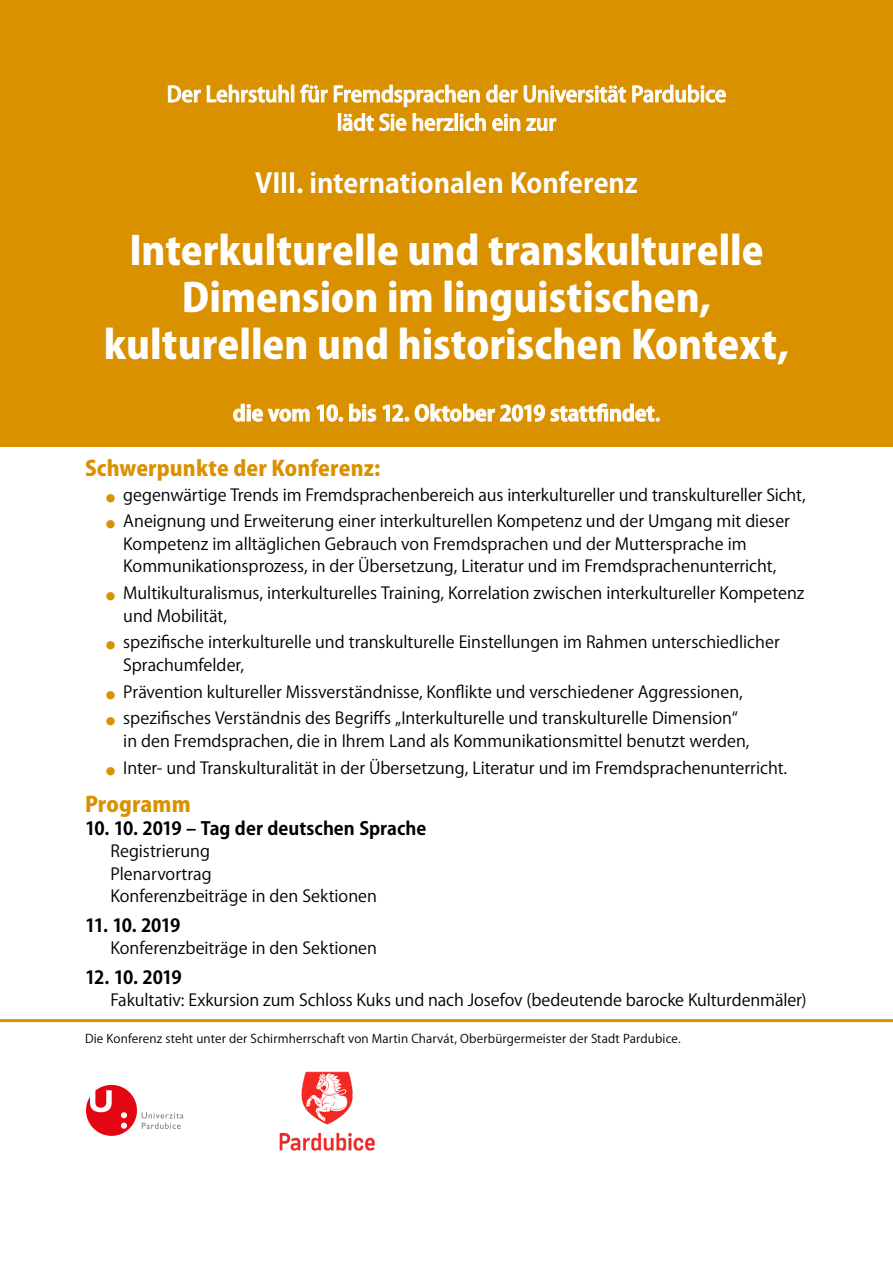
<style>
.page{position:relative;width:893px;height:1263px;background:#fff}
.page>*{position:absolute;margin:0;border:0;box-sizing:border-box;transform-origin:0 0}
.konference_barva{font:800 39px/46.8px "Koz Go Pro";color:#fff;text-align:center}
.centr-01{font:700 27px "Koz Go Pr 6 N";color:#fff}
.centr{font:500 21px/28.5px "Koz Go Pr 6 N";letter-spacing:-.005em;color:#fff;text-align:center}
.centr-2{font:700 21px "Koz Go Pr 6 N";color:#fff}
.left_nad{font:800 21px "Koz Go Pr 6 N";letter-spacing:.005em;color:#da9100}
.Základní_odstavec_se{font:700 18px "Koz Go Pr 6 N";letter-spacing:-.005em;color:#000}
.odsaz{font:16.5px/22.5px "Koz Go Pr 6 N";color:#000}
.popisek{font:12px "Koz Go Pr 6 N";letter-spacing:.015em;color:#000}
.s1{font-weight:500}
</style>
<div class="page">
<svg style="left:86px;top:1085px;width:98px;height:51px"></svg>
<img style="left:279px;top:1071px;width:96px;height:80px">
<div style="left:0;top:0;width:893px;height:446px;background:#da9100"></div>
<hr style="left:0;top:1019px;width:893px;height:3px;background:#da9100">
<svg style="left:168px;top:85px;width:33px;height:18px"></svg>
<svg style="left:207px;top:84px;width:82px;height:19px"></svg>
<div style="left:291px;top:85px;width:3px;height:17px;border:1px solid #fff"></div>
<svg style="left:300px;top:84px;width:180px;height:23px"></svg>
<svg style="left:486px;top:84px;width:140px;height:19px"></svg>
<svg style="left:632px;top:84px;width:94px;height:19px"></svg>
<div style="left:338px;top:114px;width:3px;height:16px;border:1px solid #fff"></div>
<svg style="left:342px;top:113px;width:144px;height:18px"></svg>
<svg style="left:492px;top:114px;width:65px;height:17px"></svg>
<svg style="left:233px;top:403px;width:77px;height:19px"></svg>
<svg style="left:316px;top:404px;width:27px;height:18px"></svg>
<svg style="left:349px;top:403px;width:310px;height:19px"></svg>
<p class="centr" style="left:167px;top:80px;width:561px">Der Lehrstuhl für Fremdsprachen der Universität Pardubice lädt Sie herzlich ein zur</p>
<p class="centr-01" style="left:255px;top:167px;width:384px">VIII. internationalen Konferenz</p>
<p class="konference_barva" style="left:104px;top:230px;width:687px">Interkulturelle und transkulturelle<br>Dimension im linguistischen, kulturellen und historischen Kontext,</p>
<p class="centr-2" style="left:233px;top:401px;width:429px">die vom 10. bis 12. Oktober 2019 stattfindet<span class="s1">.</span></p>
<p class="left_nad" style="left:85px;top:456px;width:297px">Schwerpunkte der Konferenz:</p>
<p class="odsaz" style="left:123px;top:484px;width:684px">gegenwärtige Trends im Fremdsprachenbereich aus interkultureller und transkultureller Sicht,</p>
<p class="odsaz" style="left:123px;top:510px;width:668px">Aneignung und Erweiterung einer interkulturellen Kompetenz und der Umgang mit dieser<br>Kompetenz im alltäglichen Gebrauch von Fremdsprachen und der Muttersprache im<br>Kommunikationsprozess, in der Übersetzung, Literatur und im Fremdsprachenunterricht,</p>
<p class="odsaz" style="left:123px;top:582px;width:683px">Multikulturalismus, interkulturelles Training, Korrelation zwischen interkultureller Kompetenz und Mobilität,</p>
<p class="odsaz" style="left:123px;top:631px;width:658px">spezifische interkulturelle und transkulturelle Einstellungen im Rahmen unterschiedlicher<br>Sprachumfelder,</p>
<p class="odsaz" style="left:123px;top:681px;width:621px">Prävention kultureller Missverständnisse, Konflikte und verschiedener Aggressionen,</p>
<p class="odsaz" style="left:123px;top:707px;width:628px">spezifisches Verständnis des Begriffs „Interkulturelle und transkulturelle Dimension“ in den Fremdsprachen, die in Ihrem Land als Kommunikationsmittel benutzt werden,</p>
<p class="odsaz" style="left:123px;top:757px;width:665px">Inter- und Transkulturalität in der Übersetzung, Literatur und im Fremdsprachenunterricht.</p>
<p class="left_nad" style="left:85px;top:792px;width:107px">Programm</p>
<p class="Základní_odstavec_se" style="left:85px;top:818px;width:343px">10. 10. 2019 – Tag der deutschen Sprache</p>
<p class="odsaz" style="left:111px;top:840px;width:101px">Registrierung</p>
<p class="odsaz" style="left:111px;top:863px;width:103px">Plenarvortrag</p>
<p class="odsaz" style="left:111px;top:885px;width:268px">Konferenzbeiträge in den Sektionen</p>
<p class="Základní_odstavec_se" style="left:85px;top:915px;width:97px">11. 10. 2019</p>
<p class="odsaz" style="left:111px;top:937px;width:268px">Konferenzbeiträge in den Sektionen</p>
<p class="Základní_odstavec_se" style="left:85px;top:967px;width:98px">12. 10. 2019</p>
<p class="odsaz" style="left:111px;top:989px;width:698px">Fakultativ: Exkursion zum Schloss Kuks und nach Josefov (bedeutende barocke Kulturdenmäler)</p>
<p class="popisek" style="left:85px;top:1032px;width:597px">Die Konferenz steht unter der Schirmherrschaft von Martin Charvát, Oberbürgermeister der Stadt Pardubice.</p>
</div>
